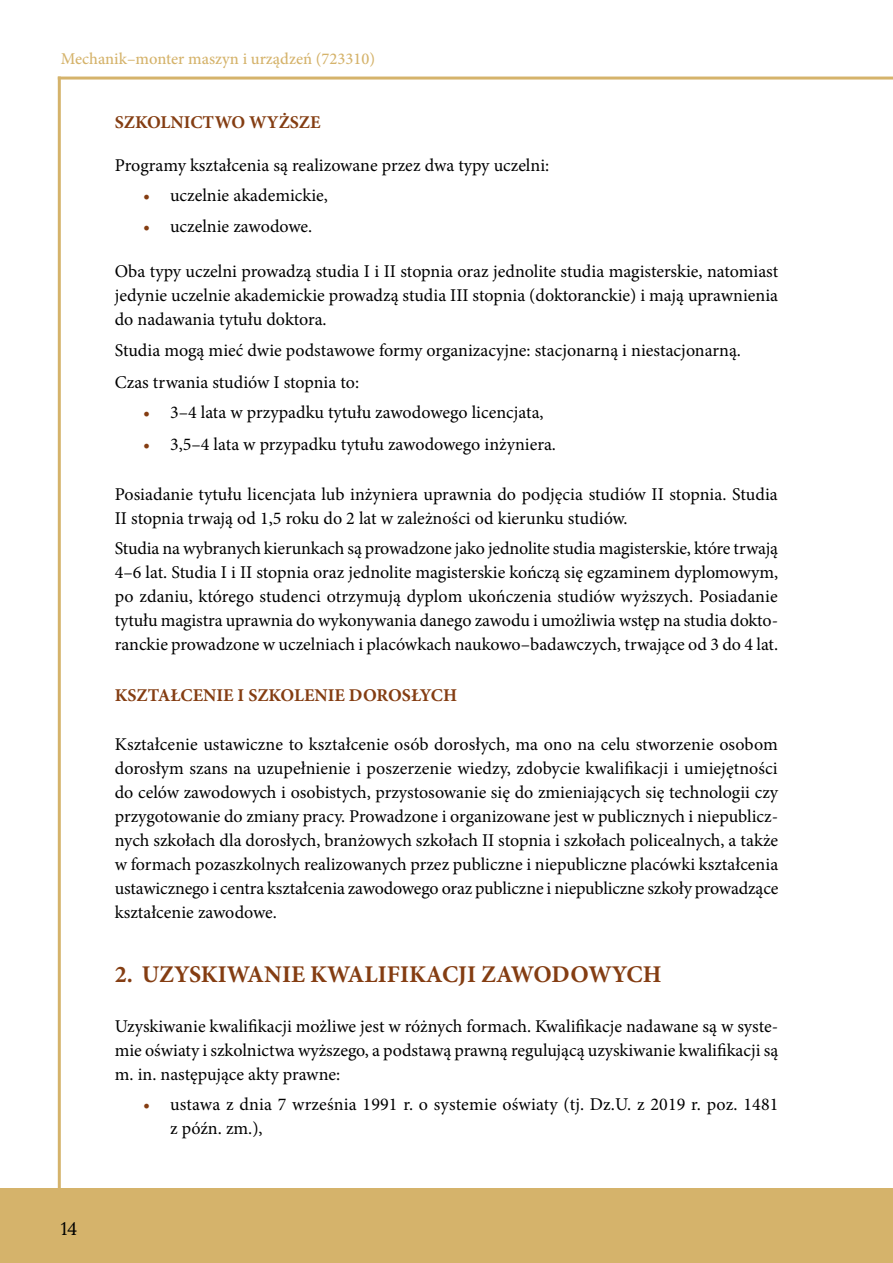
<style>
.page{position:relative;width:893px;height:1263px;background:#fff}
.page>*{position:absolute;margin:0;border:0;box-sizing:border-box;transform-origin:0 0}
.t1{font:700 24px "Minion Pro";color:#843d12}
.t2{font:18px/24px "Minion Pro";color:#000;text-align:justify}
.t3{font:700 18px "Minion Pro";color:#843d12}
.t4{font:18px "Lora";color:#000}
.t5{font:500 16.5px "Minion Pro";color:#d5b36b}
.s1{color:#843d12}
</style>
<div class="page">
<div style="left:0;top:1188px;width:893px;height:75px;background:#d5b36b"></div>
<hr style="left:58px;top:77px;width:3px;height:1113px;background:#d5b36b">
<hr style="left:58px;top:77px;width:835px;height:3px;background:#d5b36b">
<p class="t5" style="left:61px;top:48px;width:316px">Mechanik–monter maszyn i urządzeń (723310)</p>
<p class="t3" style="left:115px;top:109px;width:207px">SZKOLNICTWO WYŻSZE</p>
<p class="t2" style="left:115px;top:153px;width:436px">Programy kształcenia są realizowane przez dwa typy uczelni:</p>
<p class="t2" style="left:143px;top:184px;width:186px"><span class="s1">•</span> uczelnie akademickie,</p>
<p class="t2" style="left:143px;top:214px;width:171px"><span class="s1">•</span> uczelnie zawodowe.</p>
<p class="t2" style="left:115px;top:260px;width:665px">Oba typy uczelni prowadzą studia I i II stopnia oraz jednolite studia magisterskie, natomiast jedynie uczelnie akademickie prowadzą studia III stopnia (doktoranckie) i mają uprawnienia do nadawania tytułu doktora.</p>
<p class="t2" style="left:115px;top:334px;width:628px;line-height:32px">Studia mogą mieć dwie podstawowe formy organizacyjne: stacjonarną i niestacjonarną.<br>Czas trwania studiów I stopnia to:</p>
<p class="t2" style="left:143px;top:400px;width:402px"><span class="s1">•</span> 3–4 lata w przypadku tytułu zawodowego licencjata,</p>
<p class="t2" style="left:143px;top:432px;width:414px"><span class="s1">•</span> 3,5–4 lata w przypadku tytułu zawodowego inżyniera.</p>
<p class="t2" style="left:115px;top:482px;width:665px">Posiadanie tytułu licencjata lub inżyniera uprawnia do podjęcia studiów II stopnia. Studia<br>II stopnia trwają od 1,5 roku do 2 lat w zależności od kierunku studiów.</p>
<p class="t2" style="left:115px;top:536px;width:665px">Studia na wybranych kierunkach są prowadzone jako jednolite studia magisterskie, które trwają 4–6 lat. Studia I i II stopnia oraz jednolite magisterskie kończą się egzaminem dyplomowym, po zdaniu, którego studenci otrzymują dyplom ukończenia studiów wyższych. Posiadanie tytułu magistra uprawnia do wykonywania danego zawodu i umożliwia wstęp na studia dokto&shy;ranckie prowadzone w uczelniach i placówkach naukowo–badawczych, trwające od 3 do 4 lat.</p>
<p class="t3" style="left:115px;top:682px;width:344px">KSZTAŁCENIE I SZKOLENIE DOROSŁYCH</p>
<p class="t2" style="left:115px;top:733px;width:665px">Kształcenie ustawiczne to kształcenie osób dorosłych, ma ono na celu stworzenie osobom dorosłym szans na uzupełnienie i poszerzenie wiedzy, zdobycie kwalifikacji i umiejętności do celów zawodowych i osobistych, przystosowanie się do zmieniających się technologii czy przygotowanie do zmiany pracy. Prowadzone i organizowane jest w publicznych i niepublicz&shy;nych szkołach dla dorosłych, branżowych szkołach II stopnia i szkołach policealnych, a także w formach pozaszkolnych realizowanych przez publiczne i niepubliczne placówki kształcenia ustawicznego i centra kształcenia zawodowego oraz publiczne i niepubliczne szkoły prowadzące kształcenie zawodowe.</p>
<p class="t4" style="left:61px;top:1215px;width:18px">14</p>
<h1 class="t1" style="left:115px;top:958px;width:548px">2. UZYSKIWANIE KWALIFIKACJI ZAWODOWYCH</h1>
<p class="t2" style="left:115px;top:1014px;width:665px">Uzyskiwanie kwalifikacji możliwe jest w różnych formach. Kwalifikacje nadawane są w syste&shy;mie oświaty i szkolnictwa wyższego, a podstawą prawną regulującą uzyskiwanie kwalifikacji są m. in. następujące akty prawne:</p>
<p class="t2" style="left:170px;top:1092px;width:610px;text-indent:-27px"><span class="s1">•</span> ustawa z dnia 7 września 1991 r. o systemie oświaty (tj. Dz.U. z 2019 r. poz. 1481 z późn. zm.),</p>
</div>
